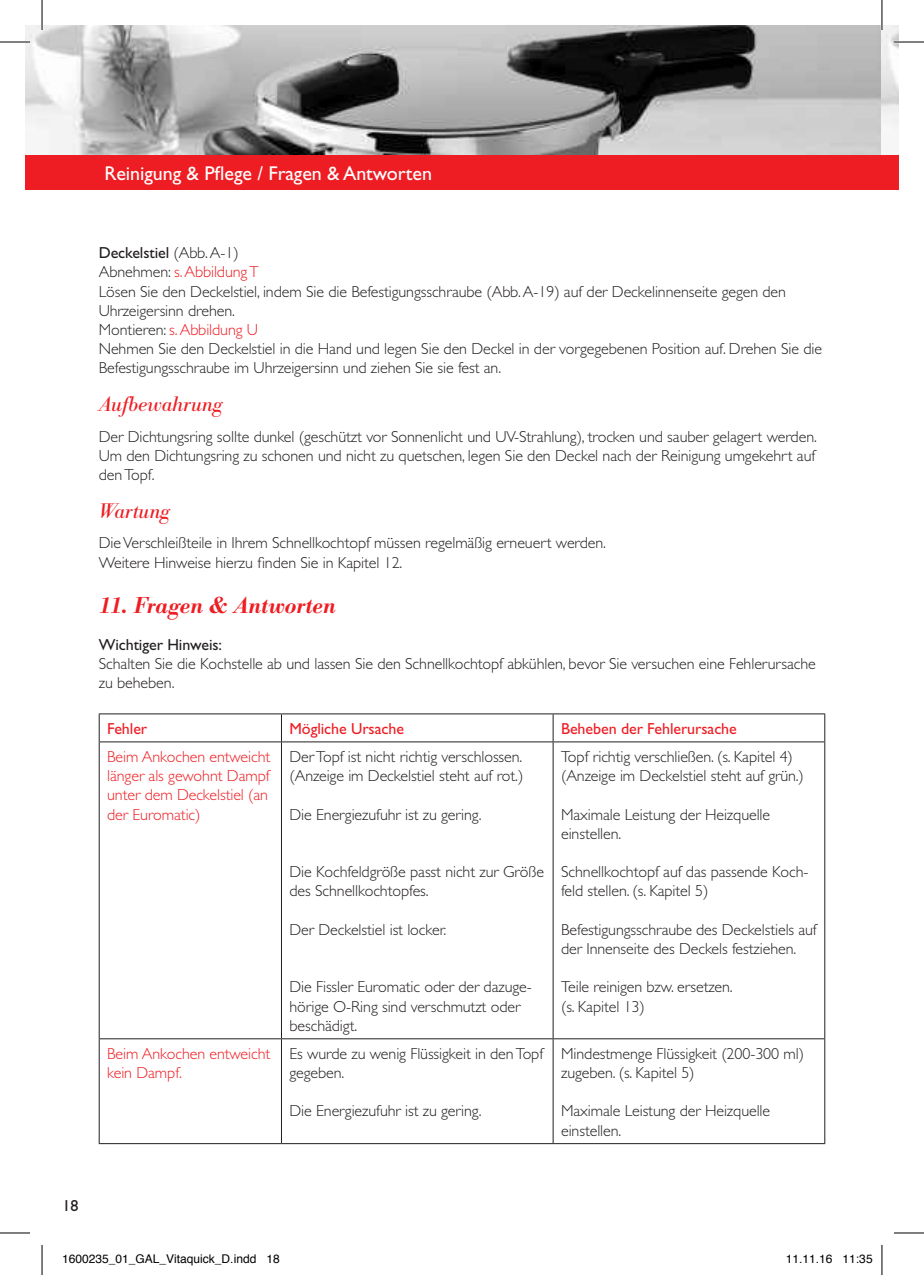
<style>
.page{position:relative;width:924px;height:1275px;background:#fff}
.page>*{position:absolute;margin:0;border:0;box-sizing:border-box;transform-origin:0 0}
.t1{font:italic 600 24px "Bodoni Antiqua T";color:#ee1d23}
.t2{font:italic 22px "Bodoni Antiqua T";letter-spacing:-.005em;color:#ee1d23}
.t3{font:20px "Gill Sans";letter-spacing:-.005em;color:#fff}
.t4{font:300 16px/19.2px "Gill Sans";letter-spacing:-.005em;color:#231f20}
.t5{font:300 16px/19.2px "Gill Sans";letter-spacing:-.005em;color:#ee1d23}
.t6{font:16px "Gill Sans";letter-spacing:-.005em;color:#ee1d23}
.t7{font:16px "Gill Sans";letter-spacing:-.005em;color:#231f20}
.t8{font:12px "Helvetica";color:#000}
.s1{font-weight:400}
.s2{color:#ee1d23}
</style>
<div class="page">
<img style="left:25px;top:25px;width:873px;height:130px">
<div style="left:25px;top:155px;width:856px;height:34px;background:#ee1d23"></div>
<div style="left:881px;top:155px;width:17px;height:34px;background:#ee1d23"></div>
<hr style="left:99px;top:713px;width:182px;height:1px;background:#231f20">
<svg style="left:99px;top:714px;width:1px;height:27px"></svg>
<hr style="left:281px;top:713px;width:272px;height:1px;background:#231f20">
<svg style="left:281px;top:714px;width:1px;height:27px"></svg>
<hr style="left:553px;top:713px;width:271px;height:1px;background:#231f20">
<svg style="left:552px;top:714px;width:1px;height:27px"></svg>
<svg style="left:824px;top:714px;width:1px;height:27px"></svg>
<hr style="left:99px;top:741px;width:182px;height:1px;background:#231f20">
<hr style="left:99px;top:742px;width:1px;height:296px;background:#231f20">
<hr style="left:281px;top:741px;width:272px;height:1px;background:#231f20">
<hr style="left:281px;top:742px;width:1px;height:296px;background:#231f20">
<hr style="left:553px;top:741px;width:271px;height:1px;background:#231f20">
<hr style="left:552px;top:742px;width:1px;height:296px;background:#231f20">
<hr style="left:824px;top:742px;width:1px;height:296px;background:#231f20">
<hr style="left:99px;top:1038px;width:182px;height:1px;background:#231f20">
<hr style="left:99px;top:1039px;width:1px;height:104px;background:#231f20">
<hr style="left:281px;top:1038px;width:272px;height:1px;background:#231f20">
<hr style="left:281px;top:1039px;width:1px;height:104px;background:#231f20">
<hr style="left:553px;top:1038px;width:271px;height:1px;background:#231f20">
<hr style="left:552px;top:1039px;width:1px;height:104px;background:#231f20">
<hr style="left:824px;top:1039px;width:1px;height:104px;background:#231f20">
<hr style="left:99px;top:1143px;width:182px;height:1px;background:#231f20">
<hr style="left:281px;top:1143px;width:272px;height:1px;background:#231f20">
<hr style="left:553px;top:1143px;width:271px;height:1px;background:#231f20">
<hr style="left:0;top:41px;width:30px;height:2px;background:#fff">
<hr style="left:893px;top:41px;width:30px;height:2px;background:#fff">
<hr style="left:41px;top:0;width:2px;height:30px;background:#fff">
<hr style="left:880px;top:0;width:2px;height:30px;background:#fff">
<hr style="left:0;top:42px;width:30px;height:1px;background:#000">
<hr style="left:893px;top:42px;width:30px;height:1px;background:#000">
<hr style="left:0;top:1232px;width:30px;height:1px;background:#000">
<hr style="left:893px;top:1232px;width:30px;height:1px;background:#000">
<hr style="left:42px;top:0;width:1px;height:30px;background:#000">
<hr style="left:42px;top:1245px;width:1px;height:30px;background:#000">
<hr style="left:881px;top:0;width:1px;height:30px;background:#000">
<hr style="left:881px;top:1245px;width:1px;height:30px;background:#000">
<p class="t3" style="left:104px;top:162px;width:329px">Reinigung &amp; Pflege / Fragen &amp; Antworten</p>
<p class="t4" style="left:99px;top:243px;width:724px"><span class="s1">Deckelstiel</span> (Abb. A-1)<br>Abnehmen: <span class="s2">s. Abbildung T<br></span>Lösen Sie den Deckelstiel, indem Sie die Befestigungsschraube (Abb. A-19) auf der Deckelinnenseite gegen den Uhrzeigersinn drehen.<br>Montieren: <span class="s2">s. Abbildung U<br></span>Nehmen Sie den Deckelstiel in die Hand und legen Sie den Deckel in der vorgegebenen Position auf. Drehen Sie die Befestigungsschraube im Uhrzeigersinn und ziehen Sie sie fest an.</p>
<h2 class="t2" style="left:99px;top:391px;width:125px">Aufbewahrung</h2>
<p class="t4" style="left:99px;top:427px;width:719px;text-align:justify">Der Dichtungsring sollte dunkel (geschützt vor Sonnenlicht und UV-Strahlung), trocken und sauber gelagert werden.<br>Um den Dichtungsring zu schonen und nicht zu quetschen, legen Sie den Deckel nach der Reinigung umgekehrt auf den Topf.</p>
<h2 class="t2" style="left:99px;top:498px;width:73px">Wartung</h2>
<p class="t4" style="left:99px;top:533px;width:508px">Die Verschleißteile in Ihrem Schnellkochtopf müssen regelmäßig erneuert werden.<br>Weitere Hinweise hierzu finden Sie in Kapitel 12.</p>
<h1 class="t1" style="left:99px;top:591px;width:238px">11. Fragen &amp; Antworten</h1>
<p class="t7" style="left:99px;top:635px;width:125px">Wichtiger Hinweis:</p>
<p class="t4" style="left:99px;top:654px;width:718px">Schalten Sie die Kochstelle ab und lassen Sie den Schnellkochtopf abkühlen, bevor Sie versuchen eine Fehlerursache zu beheben.</p>
<p class="t6" style="left:107px;top:719px;width:42px">Fehler</p>
<p class="t6" style="left:289px;top:719px;width:116px">Mögliche Ursache</p>
<p class="t6" style="left:561px;top:719px;width:177px">Beheben der Fehlerursache</p>
<p class="t5" style="left:107px;top:747px;width:164px">Beim Ankochen entweicht länger als gewohnt Dampf unter dem Deckelstiel (an der Euromatic)</p>
<p class="t4" style="left:289px;top:747px;width:235px">Der Topf ist nicht richtig verschlossen. (Anzeige im Deckelstiel steht auf rot.)</p>
<p class="t4" style="left:561px;top:747px;width:244px">Topf richtig verschließen. (s. Kapitel 4) (Anzeige im Deckelstiel steht auf grün.)</p>
<p class="t4" style="left:561px;top:804px;width:210px">Maximale Leistung der Heizquelle einstellen.</p>
<p class="t4" style="left:561px;top:862px;width:249px">Schnellkochtopf auf das passende Koch&shy;feld stellen. (s. Kapitel 5)</p>
<p class="t4" style="left:561px;top:920px;width:257px">Befestigungsschraube des Deckelstiels auf der Innenseite des Deckels festziehen.</p>
<p class="t4" style="left:561px;top:977px;width:173px">Teile reinigen bzw. ersetzen. (s. Kapitel 13)</p>
<p class="t4" style="left:289px;top:804px;width:193px">Die Energiezufuhr ist zu gering.</p>
<p class="t4" style="left:289px;top:862px;width:256px">Die Kochfeldgröße passt nicht zur Größe des Schnellkochtopfes.</p>
<p class="t4" style="left:289px;top:920px;width:158px">Der Deckelstiel ist locker.</p>
<p class="t4" style="left:289px;top:977px;width:244px">Die Fissler Euromatic oder der dazuge&shy;hörige O-Ring sind verschmutzt oder beschädigt.</p>
<p class="t7" style="left:62px;top:1196px;width:18px">18</p>
<p class="t5" style="left:107px;top:1044px;width:164px">Beim Ankochen entweicht kein Dampf.</p>
<p class="t4" style="left:289px;top:1044px;width:255px">Es wurde zu wenig Flüssigkeit in den Topf gegeben.</p>
<p class="t4" style="left:289px;top:1101px;width:193px">Die Energiezufuhr ist zu gering.</p>
<p class="t4" style="left:561px;top:1044px;width:244px">Mindestmenge Flüssigkeit (200-300 ml) zugeben. (s. Kapitel 5)</p>
<p class="t4" style="left:561px;top:1101px;width:210px">Maximale Leistung der Heizquelle einstellen.</p>
<p class="t8" style="left:62px;top:1249px;width:219px">1600235_01_GAL_Vitaquick_D.indd 18</p>
<p class="t8" style="left:785px;top:1249px;width:88px">11.11.16 11:35</p>
</div>
